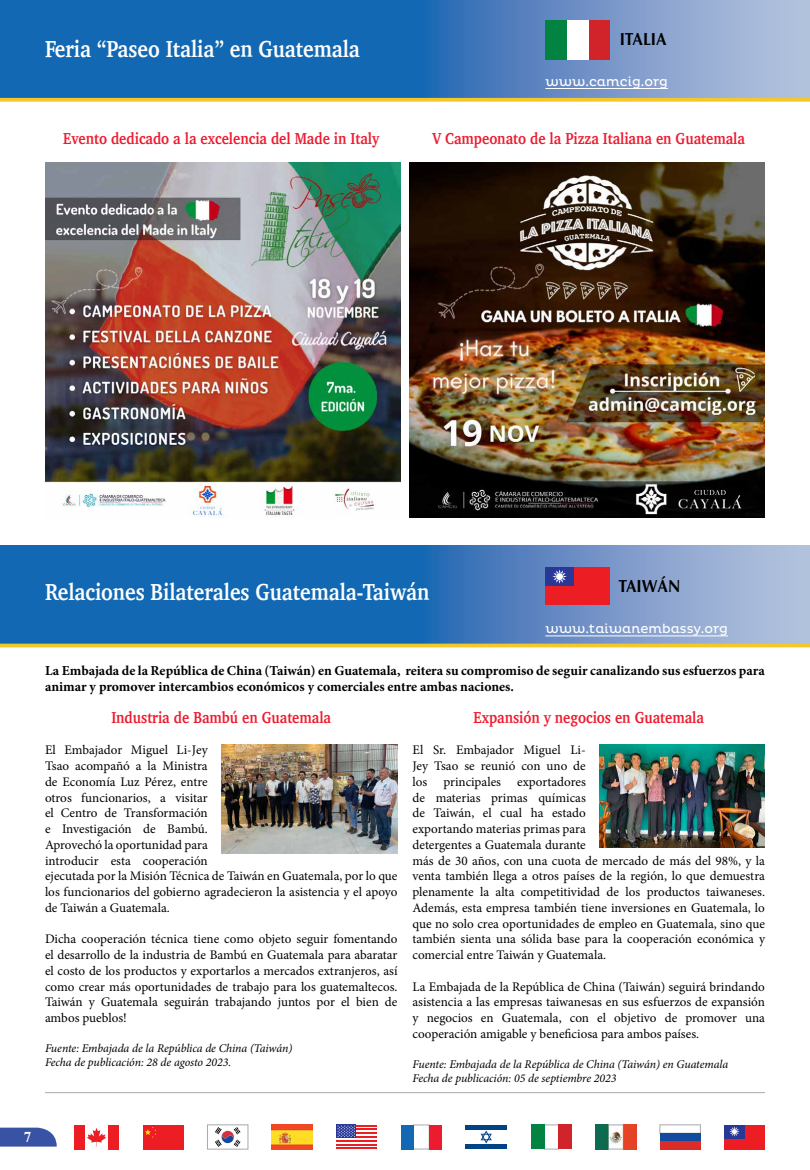
<style>
.page{position:relative;width:810px;height:1170px;background:#fff}
.page>*{position:absolute;margin:0;border:0;box-sizing:border-box;transform-origin:0 0}
.t1{font:700 23.75px "Charter";color:#fff;scale:.85 1}
.t2{font:700 17.5px "Optima";color:#000;scale:.9 1}
.t3{font:700 16.25px "Charter";color:#ed1b2f;scale:.85 1}
.t4{font:700 15px "Times New Roman";color:#fff}
.t5{font:700 13.75px/16.5px "Minion Pro";color:#000}
.t6{font:13.12px/15.8px "Minion Pro";color:#000}
.t7{font:13.12px "Pluto";color:#fff}
.t8{font:italic 11.88px/14.2px "Minion Pro";letter-spacing:-.005em;color:#000}
</style>
<div class="page">
<svg style="left:0;top:1128px;width:57px;height:19px"></svg>
<hr style="left:45px;top:1092px;width:720px;height:1px;background:#a7a9ac">
<svg style="left:0;top:546px;width:810px;height:98px;background:#407ebc"></svg>
<svg style="left:0;top:0;width:810px;height:98px;background:#407ebd"></svg>
<svg style="left:0;top:98px;width:810px;height:4px;background:#f5cc3b"></svg>
<hr style="left:0;top:644px;width:810px;height:3px;background:#f5c829">
<hr style="left:336px;top:1136px;width:41px;height:2px;background:#ed1d24">
<hr style="left:336px;top:1147px;width:41px;height:2px;background:#ed1d24">
<hr style="left:336px;top:1132px;width:41px;height:2px;background:#ed1d24">
<hr style="left:336px;top:1144px;width:41px;height:2px;background:#ed1d24">
<hr style="left:336px;top:1129px;width:41px;height:1px;background:#ed1d24">
<hr style="left:336px;top:1140px;width:41px;height:2px;background:#ed1d24">
<hr style="left:336px;top:1125px;width:41px;height:2px;background:#ed1d24">
<div style="left:336px;top:1125px;width:20px;height:13px;background:#293896"></div>
<svg style="left:337px;top:1125px;width:18px;height:12px"></svg>
<img style="left:272px;top:1125px;width:41px;height:24px">
<div style="left:108px;top:1125px;width:11px;height:24px;background:#ed1d24"></div>
<svg style="left:87px;top:1128px;width:19px;height:19px"></svg>
<div style="left:74px;top:1125px;width:11px;height:24px;background:#ed1d24"></div>
<div style="left:544px;top:1125px;width:15px;height:24px;background:#fff;border:1px solid #a7a9ac"></div>
<div style="left:531px;top:1125px;width:13px;height:24px;background:#028342"></div>
<div style="left:558px;top:1125px;width:13px;height:24px;background:#d0232a"></div>
<div style="left:143px;top:1125px;width:41px;height:24px;background:#ed1d24"></div>
<svg style="left:145px;top:1127px;width:11px;height:11px"></svg>
<div style="left:724px;top:1125px;width:41px;height:24px;background:#ed1d24"></div>
<div style="left:724px;top:1125px;width:21px;height:13px;background:#293896"></div>
<svg style="left:729px;top:1126px;width:11px;height:11px"></svg>
<div style="left:413px;top:1125px;width:16px;height:24px;background:#fff;border:1px solid #a7a9ac"></div>
<div style="left:401px;top:1125px;width:13px;height:24px;background:#1268b3"></div>
<div style="left:429px;top:1125px;width:13px;height:24px;background:#ed1b2f"></div>
<div style="left:660px;top:1125px;width:40px;height:8px;background:#fff;border:1px solid #a7a9ac"></div>
<div style="left:660px;top:1141px;width:40px;height:8px;background:#db2c28"></div>
<div style="left:660px;top:1133px;width:40px;height:8px;background:#114a9f"></div>
<img style="left:595px;top:1125px;width:41px;height:24px">
<svg style="left:609px;top:1149px;width:14px;height:1px"></svg>
<svg style="left:609px;top:1125px;width:14px;height:1px"></svg>
<hr style="left:465px;top:1125px;width:42px;height:4px;background:#004385">
<hr style="left:465px;top:1145px;width:42px;height:4px;background:#004385">
<svg style="left:481px;top:1130px;width:11px;height:14px"></svg>
<div style="left:207px;top:1125px;width:41px;height:24px;border:1px solid #a7a9ac"></div>
<svg style="left:215px;top:1127px;width:26px;height:20px"></svg>
<div style="left:545px;top:567px;width:64px;height:38px;background:#ed1d24"></div>
<div style="left:545px;top:567px;width:29px;height:19px;background:#293896"></div>
<svg style="left:552px;top:569px;width:15px;height:15px"></svg>
<hr style="left:545px;top:636px;width:183px;height:1px;background:#fff">
<img style="left:221px;top:744px;width:176px;height:110px">
<img style="left:599px;top:744px;width:166px;height:103px">
<div style="left:545px;top:20px;width:22px;height:39px;background:#028342"></div>
<div style="left:589px;top:20px;width:21px;height:39px;background:#d0232a"></div>
<div style="left:567px;top:20px;width:22px;height:39px;background:#fff"></div>
<hr style="left:545px;top:88px;width:123px;height:1px;background:#fff">
<img style="left:410px;top:163px;width:355px;height:355px">
<img style="left:46px;top:163px;width:355px;height:355px">
<h1 class="t1" style="left:45px;top:28px;width:372px">Feria “Paseo Italia” en Guatemala</h1>
<h2 class="t2" style="left:620px;top:29px;width:54px">ITALIA</h2>
<p class="t7" style="left:545px;top:74px;width:124px">www.camcig.org</p>
<p class="t3" style="left:63px;top:124px;width:373px">Evento dedicado a la excelencia del Made in Italy</p>
<p class="t3" style="left:433px;top:124px;width:369px">V Campeonato de la Pizza Italiana en Guatemala</p>
<h1 class="t1" style="left:45px;top:571px;width:454px">Relaciones Bilaterales Guatemala-Taiwán</h1>
<h2 class="t2" style="left:618px;top:576px;width:70px">TAIWÁN</h2>
<p class="t7" style="left:545px;top:622px;width:184px">www.taiwanembassy.org</p>
<p class="t5" style="left:45px;top:662px;width:721px">La Embajada de la República de China (Taiwán) en Guatemala, reitera su compromiso de seguir canalizando sus esfuerzos para animar y promover intercambios económicos y comerciales entre ambas naciones.</p>
<p class="t3" style="left:111px;top:703px;width:260px">Industria de Bambú en Guatemala</p>
<p class="t6" style="left:45px;top:742px;width:354px">El Embajador Miguel Li-Jey<br>Tsao acompañó a la Ministra<br>de Economía Luz Pérez, entre<br>otros funcionarios, a visitar<br>el Centro de Transformación<br>e Investigación de Bambú.<br>Aprovechó la oportunidad para<br>introducir esta cooperación<br>ejecutada por la Misión Técnica de Taiwán en Guatemala, por lo que los funcionarios del gobierno agradecieron la asistencia y el apoyo de Taiwán a Guatemala.</p>
<p class="t6" style="left:45px;top:931px;width:354px;text-align:justify">Dicha cooperación técnica tiene como objeto seguir fomentando el desarrollo de la industria de Bambú en Guatemala para abaratar el costo de los productos y exportarlos a mercados extranjeros, así como crear más oportunidades de trabajo para los guatemaltecos.<br>Taiwán y Guatemala seguirán trabajando juntos por el bien de ambos pueblos!</p>
<p class="t8" style="left:45px;top:1041px;width:249px">Fuente: Embajada de la República de China (Taiwán)<br>Fecha de publicación: 28 de agosto 2023.</p>
<p class="t3" style="left:473px;top:703px;width:273px">Expansión y negocios en Guatemala</p>
<p class="t6" style="left:412px;top:742px;width:354px">El Sr. Embajador Miguel Li-<br>Jey Tsao se reunió con uno de<br>los principales exportadores<br>de materias primas químicas<br>de Taiwán, el cual ha estado<br>exportando materias primas para<br>detergentes a Guatemala durante<br>más de 30 años, con una cuota de mercado de más del 98%, y la venta también llega a otros países de la región, lo que demuestra plenamente la alta competitividad de los productos taiwaneses.<br>Además, esta empresa también tiene inversiones en Guatemala, lo que no solo crea oportunidades de empleo en Guatemala, sino que también sienta una sólida base para la cooperación económica y comercial entre Taiwán y Guatemala.</p>
<p class="t6" style="left:412px;top:979px;width:354px;text-align:justify">La Embajada de la República de China (Taiwán) seguirá brindando asistencia a las empresas taiwanesas en sus esfuerzos de expansión y negocios en Guatemala, con el objetivo de promover una cooperación amigable y beneficiosa para ambos países.</p>
<p class="t8" style="left:412px;top:1057px;width:317px">Fuente: Embajada de la República de China (Taiwán) en Guatemala<br>Fecha de publicación: 05 de septiembre 2023</p>
<p class="t4" style="left:24px;top:1127px;width:9px">7</p>
</div>
